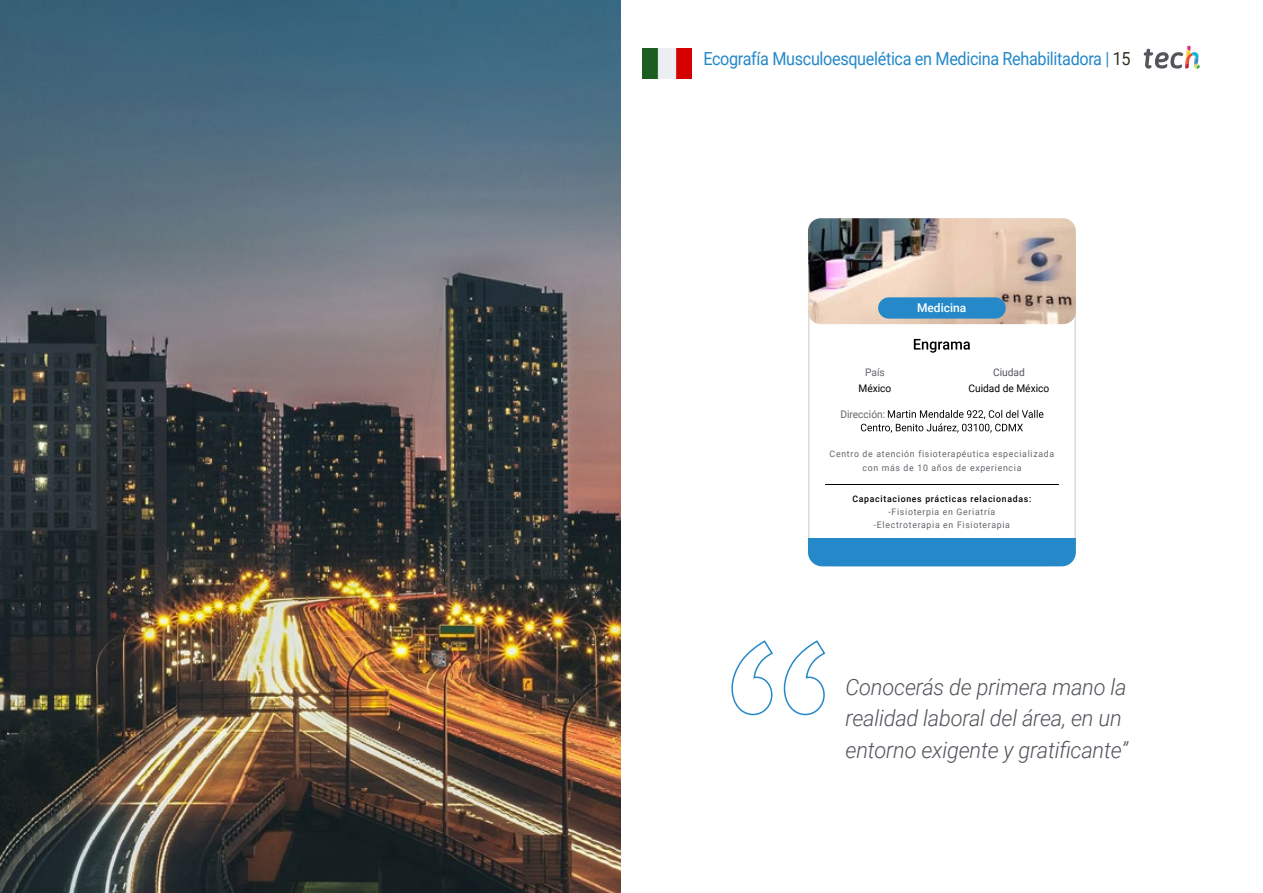
<style>
.page{position:relative;width:1263px;height:893px;background:#fff}
.page>*{position:absolute;margin:0;border:0;box-sizing:border-box;transform-origin:0 0}
.t1{font:italic 300 22.5px/31.5px "Roboto";letter-spacing:-.01em;color:#52555b}
.t2{font:18px "Roboto";letter-spacing:-.02em;color:#2488c9;scale:.9 1}
.t3{font:500 12px "Roboto";color:#fff}
.t4{font:10.5px "Roboto";color:#000}
.t5{font:10.5px "Roboto";color:#61646a}
.t6{font:10.5px "Roboto";color:#52555b}
.t7{font:9px/13.5px "Roboto";letter-spacing:.08em;color:#61646a;text-align:center}
.t8{font:500 9px "Roboto";letter-spacing:.08em;color:#000}
.s1{color:#312e20}
</style>
<div class="page">
<img style="left:642px;top:49px;width:49px;height:30px">
<svg style="left:1144px;top:46px;width:56px;height:23px"></svg>
<img style="left:0;top:0;width:621px;height:893px">
<svg style="left:731px;top:640px;width:95px;height:76px"></svg>
<svg style="left:808px;top:324px;width:268px;height:243px"></svg>
<img style="left:808px;top:218px;width:268px;height:106px">
<div style="left:878px;top:297px;width:128px;height:22px;background:#2488c9;border-radius:11px"></div>
<div style="left:808px;top:538px;width:268px;height:28px;background:#2488c9"></div>
<hr style="left:825px;top:485px;width:234px;height:1px;background:#000">
<svg style="left:914px;top:339px;width:56px;height:14px"></svg>
<svg style="left:861px;top:410px;width:182px;height:23px"></svg>
<h2 class="t2" style="left:703px;top:46px;width:476px">Ecografía Musculoesquelética en Medicina Rehabilitadora | <span class="s1">15</span></h2>
<p class="t5" style="left:865px;top:365px;width:21px">País</p>
<p class="t4" style="left:858px;top:381px;width:34px">México</p>
<h3 class="t3" style="left:917px;top:300px;width:51px">Medicina</h3>
<p class="t6" style="left:993px;top:365px;width:33px">Ciudad</p>
<p class="t4" style="left:968px;top:381px;width:82px">Cuidad de México</p>
<p class="t5" style="left:840px;top:407px;width:46px">Dirección:</p>
<p class="t7" style="left:830px;top:447px;width:226px">Centro de atención fisioterapéutica especializada con más de 10 años de experiencia</p>
<p class="t8" style="left:852px;top:492px;width:180px">Capacitaciones prácticas relacionadas:</p>
<p class="t7" style="left:874px;top:505px;width:138px">-Fisioterpia en Geriatría -Electroterapia en Fisioterapia</p>
<h1 class="t1" style="left:845px;top:670px;width:284px">Conocerás de primera mano la realidad laboral del área, en un entorno exigente y gratificante”</h1>
</div>
